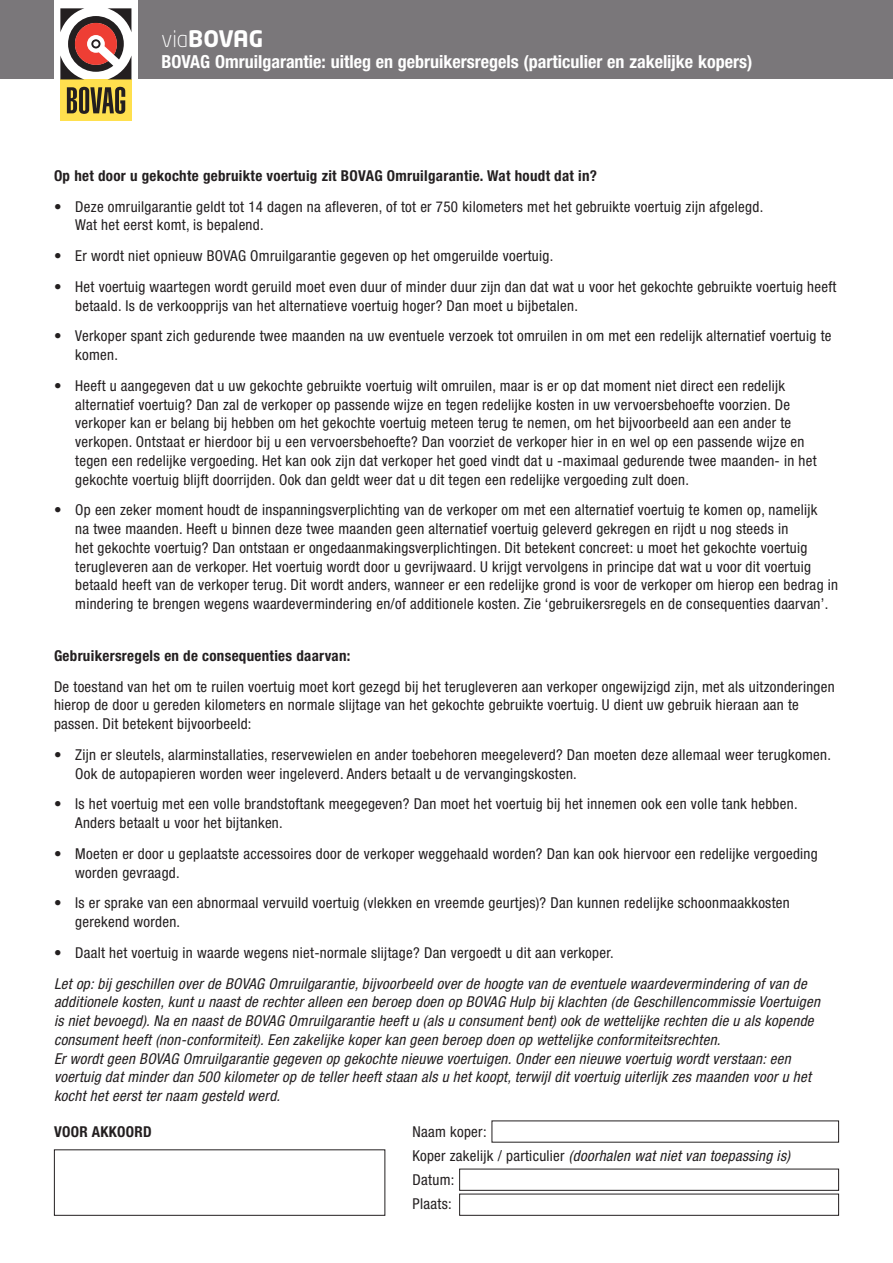
<style>
.page{position:relative;width:893px;height:1263px;background:#fff}
.page>*{position:absolute;margin:0;border:0;box-sizing:border-box;transform-origin:0 0}
.t1{font:700 22.5px "Neo Tech Std";letter-spacing:-.01em;color:#fff}
.t2{font:700 condensed 18px "Helvetica Neue LT Std";color:#fff}
.t3{font:condensed 15px/18.8px "Helvetica Neue LT Std";letter-spacing:.02em;color:#231f20}
.t4{font:italic condensed 15px/18.8px "Helvetica Neue";letter-spacing:.02em;color:#231f20}
.t5{font:700 condensed 15px "Helvetica Neue LT Std";letter-spacing:.02em;color:#231f20}
.s1{font-weight:300}
.s2{font-family:"Helvetica Neue LT Std";font-style:normal}
</style>
<div class="page">
<div style="left:0;top:0;width:893px;height:79px;background:#7a777a"></div>
<div style="left:54px;top:2px;width:84px;height:126px;background:#fff"></div>
<div style="left:60px;top:79px;width:71px;height:42px;background:#ffe04e"></div>
<svg style="left:67px;top:87px;width:58px;height:27px"></svg>
<svg style="left:60px;top:8px;width:71px;height:71px"></svg>
<div style="left:54px;top:1149px;width:331px;height:67px;border:1px solid #231f20"></div>
<div style="left:459px;top:1194px;width:380px;height:22px;border:1px solid #231f20"></div>
<div style="left:459px;top:1169px;width:380px;height:22px;border:1px solid #231f20"></div>
<h1 class="t1" style="left:162px;top:24px;width:103px"><span class="s1">via</span>BOVAG</h1>
<p class="t2" style="left:162px;top:51px;width:592px">BOVAG Omruilgarantie: uitleg en gebruikersregels (particulier en zakelijke kopers)</p>
<p class="t5" style="left:54px;top:166px;width:545px">Op het door u gekochte gebruikte voertuig zit BOVAG Omruilgarantie. Wat houdt dat in?</p>
<p class="t3" style="left:75px;top:197px;width:689px;text-indent:-21px">• Deze omruilgarantie geldt tot 14 dagen na afleveren, of tot er 750 kilometers met het gebruikte voertuig zijn afgelegd.<br>Wat het eerst komt, is bepalend.</p>
<p class="t3" style="left:54px;top:246px;width:501px">• Er wordt niet opnieuw BOVAG Omruilgarantie gegeven op het omgeruilde voertuig.</p>
<p class="t3" style="left:75px;top:277px;width:763px;text-indent:-21px">• Het voertuig waartegen wordt geruild moet even duur of minder duur zijn dan dat wat u voor het gekochte gebruikte voertuig heeft betaald. Is de verkoopprijs van het alternatieve voertuig hoger? Dan moet u bijbetalen.</p>
<p class="t3" style="left:75px;top:327px;width:758px;text-indent:-21px">• Verkoper spant zich gedurende twee maanden na uw eventuele verzoek tot omruilen in om met een redelijk alternatief voertuig te komen.</p>
<p class="t3" style="left:75px;top:376px;width:743px;text-indent:-21px">• Heeft u aangegeven dat u uw gekochte gebruikte voertuig wilt omruilen, maar is er op dat moment niet direct een redelijk alternatief voertuig? Dan zal de verkoper op passende wijze en tegen redelijke kosten in uw vervoersbehoefte voorzien. De verkoper kan er belang bij hebben om het gekochte voertuig meteen terug te nemen, om het bijvoorbeeld aan een ander te verkopen. Ontstaat er hierdoor bij u een vervoersbehoefte? Dan voorziet de verkoper hier in en wel op een passende wijze en tegen een redelijke vergoeding. Het kan ook zijn dat verkoper het goed vindt dat u -maximaal gedurende twee maanden- in het gekochte voertuig blijft doorrijden. Ook dan geldt weer dat u dit tegen een redelijke vergoeding zult doen.</p>
<p class="t3" style="left:75px;top:501px;width:764px;text-indent:-21px">• Op een zeker moment houdt de inspanningsverplichting van de verkoper om met een alternatief voertuig te komen op, namelijk<br>na twee maanden. Heeft u binnen deze twee maanden geen alternatief voertuig geleverd gekregen en rijdt u nog steeds in<br>het gekochte voertuig? Dan ontstaan er ongedaanmakingsverplichtingen. Dit betekent concreet: u moet het gekochte voertuig terugleveren aan de verkoper. Het voertuig wordt door u gevrijwaard. U krijgt vervolgens in principe dat wat u voor dit voertuig betaald heeft van de verkoper terug. Dit wordt anders, wanneer er een redelijke grond is voor de verkoper om hierop een bedrag in mindering te brengen wegens waardevermindering en/of additionele kosten. Zie ‘gebruikersregels en de consequenties daarvan’.</p>
<p class="t5" style="left:54px;top:646px;width:298px">Gebruikersregels en de consequenties daarvan:</p>
<p class="t3" style="left:54px;top:677px;width:782px">De toestand van het om te ruilen voertuig moet kort gezegd bij het terugleveren aan verkoper ongewijzigd zijn, met als uitzonderingen hierop de door u gereden kilometers en normale slijtage van het gekochte gebruikte voertuig. U dient uw gebruik hieraan aan te passen. Dit betekent bijvoorbeeld:</p>
<p class="t3" style="left:75px;top:745px;width:757px;text-indent:-21px">• Zijn er sleutels, alarminstallaties, reservewielen en ander toebehoren meegeleverd? Dan moeten deze allemaal weer terugkomen.<br>Ook de autopapieren worden weer ingeleverd. Anders betaalt u de vervangingskosten.</p>
<p class="t3" style="left:75px;top:795px;width:724px;text-indent:-21px">• Is het voertuig met een volle brandstoftank meegegeven? Dan moet het voertuig bij het innemen ook een volle tank hebben.<br>Anders betaalt u voor het bijtanken.</p>
<p class="t3" style="left:75px;top:844px;width:744px;text-indent:-21px">• Moeten er door u geplaatste accessoires door de verkoper weggehaald worden? Dan kan ook hiervoor een redelijke vergoeding worden gevraagd.</p>
<p class="t3" style="left:75px;top:894px;width:716px;text-indent:-21px">• Is er sprake van een abnormaal vervuild voertuig (vlekken en vreemde geurtjes)? Dan kunnen redelijke schoonmaakkosten gerekend worden.</p>
<p class="t3" style="left:54px;top:943px;width:561px">• Daalt het voertuig in waarde wegens niet-normale slijtage? Dan vergoedt u dit aan verkoper.</p>
<p class="t4" style="left:54px;top:974px;width:767px">Let op: bij geschillen over de BOVAG Omruilgarantie, bijvoorbeeld over de hoogte van de eventuele waardevermindering of van de additionele kosten, kunt u naast de rechter alleen een beroep doen op BOVAG Hulp bij klachten (de Geschillencommissie Voertuigen is niet bevoegd). Na en naast de BOVAG Omruilgarantie heeft u (als u consument bent) ook de wettelijke rechten die u als kopende consument heeft (non-conformiteit). Een zakelijke koper kan geen beroep doen op wettelijke conformiteitsrechten.<br>Er wordt geen BOVAG Omruilgarantie gegeven op gekochte nieuwe voertuigen. Onder een nieuwe voertuig wordt verstaan: een voertuig dat minder dan 500 kilometer op de teller heeft staan als u het koopt, terwijl dit voertuig uiterlijk zes maanden voor u het kocht het eerst ter naam gesteld werd.</p>
<p class="t5" style="left:54px;top:1123px;width:99px">VOOR AKKOORD</p>
<p class="t3" style="left:412px;top:1122px;width:76px">Naam koper:</p>
<p class="t4" style="left:412px;top:1146px;width:379px"><span class="s2">Koper zakelijk / particulier</span> (doorhalen wat niet van toepassing is)</p>
<p class="t3" style="left:412px;top:1168px;width:43px;line-height:24px">Datum:<br>Plaats:</p>
</div>
